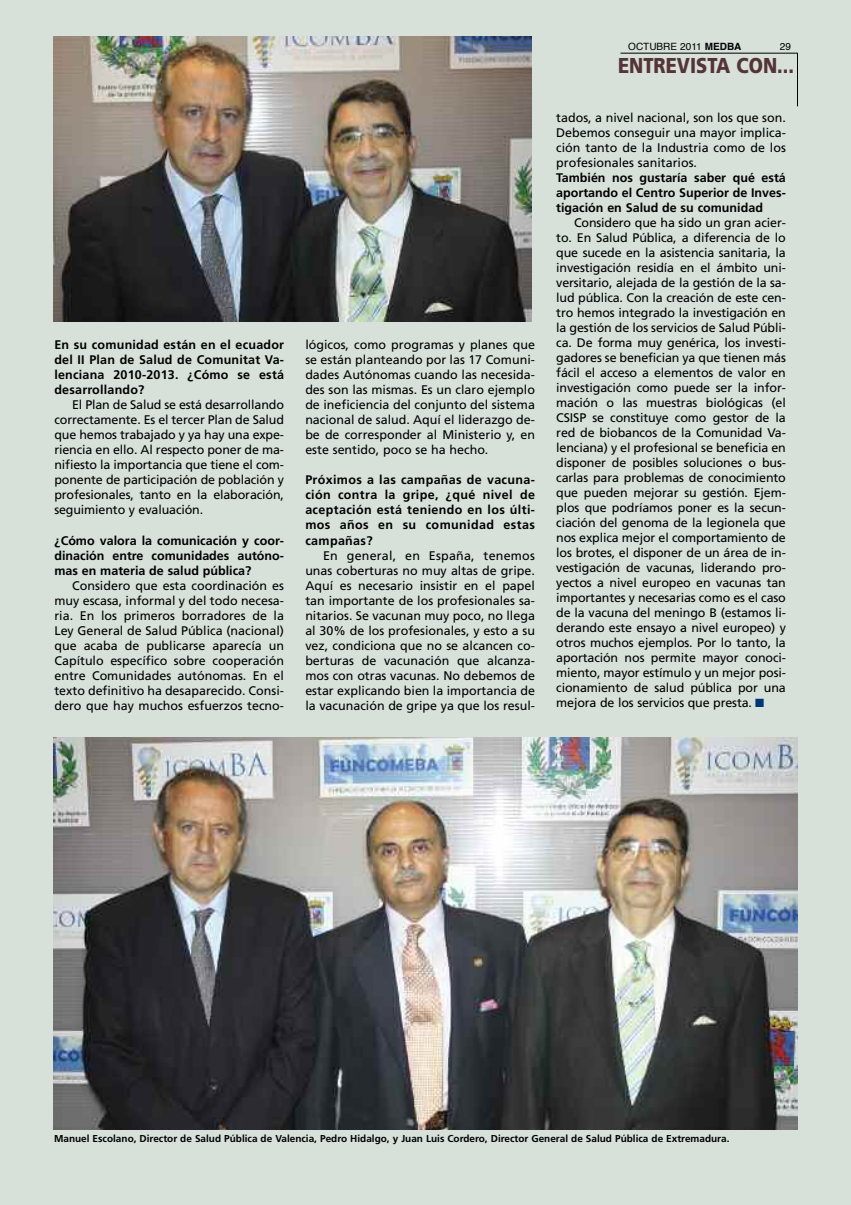
<style>
.page{position:relative;width:851px;height:1205px;background:#fff}
.page>*{position:absolute;margin:0;border:0;box-sizing:border-box;transform-origin:0 0}
.t1{font:900 21.5px "Frutiger";color:#553436;scale:.85 1}
.t2{font:12.5px/15px "Frutiger";color:#000;text-align:justify}
.t3{font:700 12.5px/15px "Frutiger";color:#000;text-align:justify}
.t4{font:700 10px "Frutiger";color:#000}
.t5{font:10px "Helvetica";color:#000}
.s1{font-weight:700}
.s2{color:#003776}
</style>
<div class="page">
<div style="left:0;top:0;width:850px;height:1205px;background:#d7e1d9"></div>
<hr style="left:797px;top:53px;width:1px;height:53px;background:#000">
<hr style="left:620px;top:53px;width:177px;height:1px;background:#000">
<img style="left:53px;top:737px;width:744px;height:392px">
<img style="left:53px;top:36px;width:478px;height:285px">
<p class="t5" style="left:628px;top:43px;width:115px">OCTUBRE 2011 <span class="s1">MEDBA</span></p>
<p class="t5" style="left:779px;top:43px;width:13px">29</p>
<p class="t3" style="left:54px;top:339px;width:231px">En su comunidad están en el ecuador del II Plan de Salud de Comunitat Va&shy;lenciana 2010-2013. ¿Cómo se está desarrollando?</p>
<p class="t2" style="left:54px;top:399px;width:231px;text-indent:18px">El Plan de Salud se está desarrollando correctamente. Es el tercer Plan de Salud que hemos trabajado y ya hay una expe&shy;riencia en ello. Al respecto poner de ma&shy;nifiesto la importancia que tiene el com&shy;ponente de participación de población y profesionales, tanto en la elaboración, seguimiento y evaluación.</p>
<p class="t3" style="left:54px;top:534px;width:231px">¿Cómo valora la comunicación y coor&shy;dinación entre comunidades autóno&shy;mas en materia de salud pública?</p>
<p class="t2" style="left:54px;top:579px;width:231px;text-indent:18px">Considero que esta coordinación es muy escasa, informal y del todo necesa&shy;ria. En los primeros borradores de la Ley General de Salud Pública (nacional) que acaba de publicarse aparecía un Capítulo específico sobre cooperación entre Comunidades autónomas. En el texto definitivo ha desaparecido. Consi&shy;dero que hay muchos esfuerzos tecno-</p>
<p class="t2" style="left:305px;top:339px;width:231px">lógicos, como programas y planes que se están planteando por las 17 Comuni&shy;dades Autónomas cuando las necesida&shy;des son las mismas. Es un claro ejemplo de ineficiencia del conjunto del sistema nacional de salud. Aquí el liderazgo de&shy;be de corresponder al Ministerio y, en este sentido, poco se ha hecho.</p>
<p class="t3" style="left:305px;top:474px;width:231px">Próximos a las campañas de vacuna&shy;ción contra la gripe, ¿qué nivel de aceptación está teniendo en los últi&shy;mos años en su comunidad estas campañas?</p>
<p class="t2" style="left:305px;top:549px;width:231px;text-indent:18px">En general, en España, tenemos unas coberturas no muy altas de gripe.<br>Aquí es necesario insistir en el papel tan importante de los profesionales sa&shy;nitarios. Se vacunan muy poco, no llega al 30% de los profesionales, y esto a su vez, condiciona que no se alcancen co&shy;berturas de vacunación que alcanza&shy;mos con otras vacunas. No debemos de estar explicando bien la importancia de la vacunación de gripe ya que los resul-</p>
<h1 class="t1" style="left:618px;top:57px;width:208px">ENTREVISTA CON...</h1>
<p class="t2" style="left:556px;top:111px;width:231px">tados, a nivel nacional, son los que son.<br>Debemos conseguir una mayor implica&shy;ción tanto de la Industria como de los profesionales sanitarios.</p>
<p class="t3" style="left:556px;top:171px;width:231px">También nos gustaría saber qué está aportando el Centro Superior de Inves&shy;tigación en Salud de su comunidad</p>
<p class="t2" style="left:556px;top:216px;width:231px;text-indent:18px">Considero que ha sido un gran acier&shy;to. En Salud Pública, a diferencia de lo que sucede en la asistencia sanitaria, la investigación residía en el ámbito uni&shy;versitario, alejada de la gestión de la sa&shy;lud pública. Con la creación de este cen&shy;tro hemos integrado la investigación en la gestión de los servicios de Salud Públi&shy;ca. De forma muy genérica, los investi&shy;gadores se benefician ya que tienen más fácil el acceso a elementos de valor en investigación como puede ser la infor&shy;mación o las muestras biológicas (el CSISP se constituye como gestor de la red de biobancos de la Comunidad Va&shy;lenciana) y el profesional se beneficia en disponer de posibles soluciones o bus&shy;carlas para problemas de conocimiento que pueden mejorar su gestión. Ejem&shy;plos que podríamos poner es la secun&shy;ciación del genoma de la legionela que nos explica mejor el comportamiento de los brotes, el disponer de un área de in&shy;vestigación de vacunas, liderando pro&shy;yectos a nivel europeo en vacunas tan importantes y necesarias como es el caso de la vacuna del meningo B (estamos li&shy;derando este ensayo a nivel europeo) y otros muchos ejemplos. Por lo tanto, la aportación nos permite mayor conoci&shy;miento, mayor estímulo y un mejor posi&shy;cionamiento de salud pública por una mejora de los servicios que presta. <span class="s2">■</span></p>
<p class="t4" style="left:54px;top:1134px;width:677px">Manuel Escolano, Director de Salud Pública de Valencia, Pedro Hidalgo, y Juan Luis Cordero, Director General de Salud Pública de Extremadura.</p>
</div>
